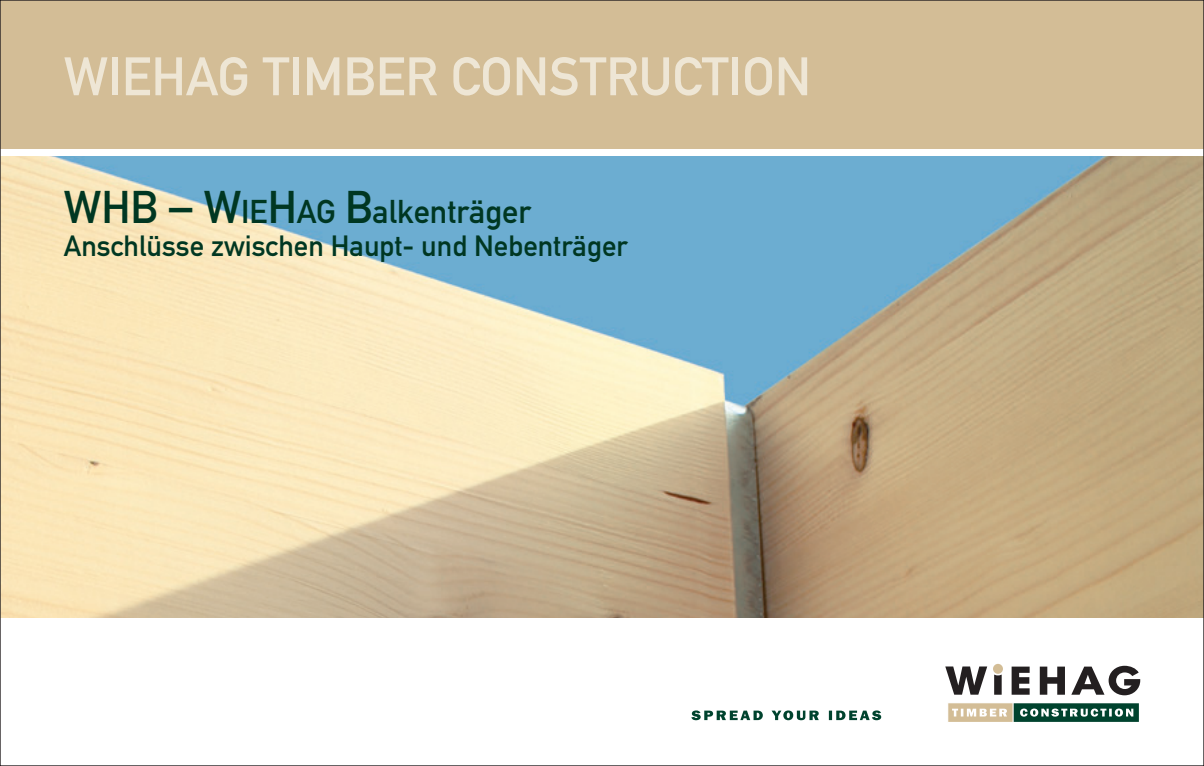
<style>
.page{position:relative;width:1204px;height:766px;background:#fff}
.page>*{position:absolute;margin:0;border:0;box-sizing:border-box;transform-origin:0 0}
.t1{font:53.25px "DIN Mittelschrift";color:#eee6d5}
.t2{font:32.4px "DIN Mittelschrift";color:#003722}
.t3{font:28.8px "DIN Mittelschrift";color:#003722}
.s1{font-family:"DIN Mittelschrift Alternate";font-size:45.15px}
.s2{font-size:46.5px}
</style>
<div class="page">
<img style="left:2px;top:156px;width:1199px;height:461px">
<div style="left:0;top:0;width:1203px;height:149px;background:#d3bd96"></div>
<svg style="left:945px;top:663px;width:195px;height:59px"></svg>
<svg style="left:691px;top:710px;width:190px;height:10px"></svg>
<h1 class="t1" style="left:64px;top:45px;width:748px">WIEHAG Timber Construction</h1>
<p class="t2" style="left:64px;top:193px;width:469px"><span class="s1">WHB</span> <span class="s2">–</span> <span class="s1">W</span>IE<span class="s1">H</span>AG <span class="s1">B</span>alkenträger</p>
<p class="t3" style="left:64px;top:229px;width:566px">Anschlüsse zwischen Haupt- und Nebenträger</p>
</div>
